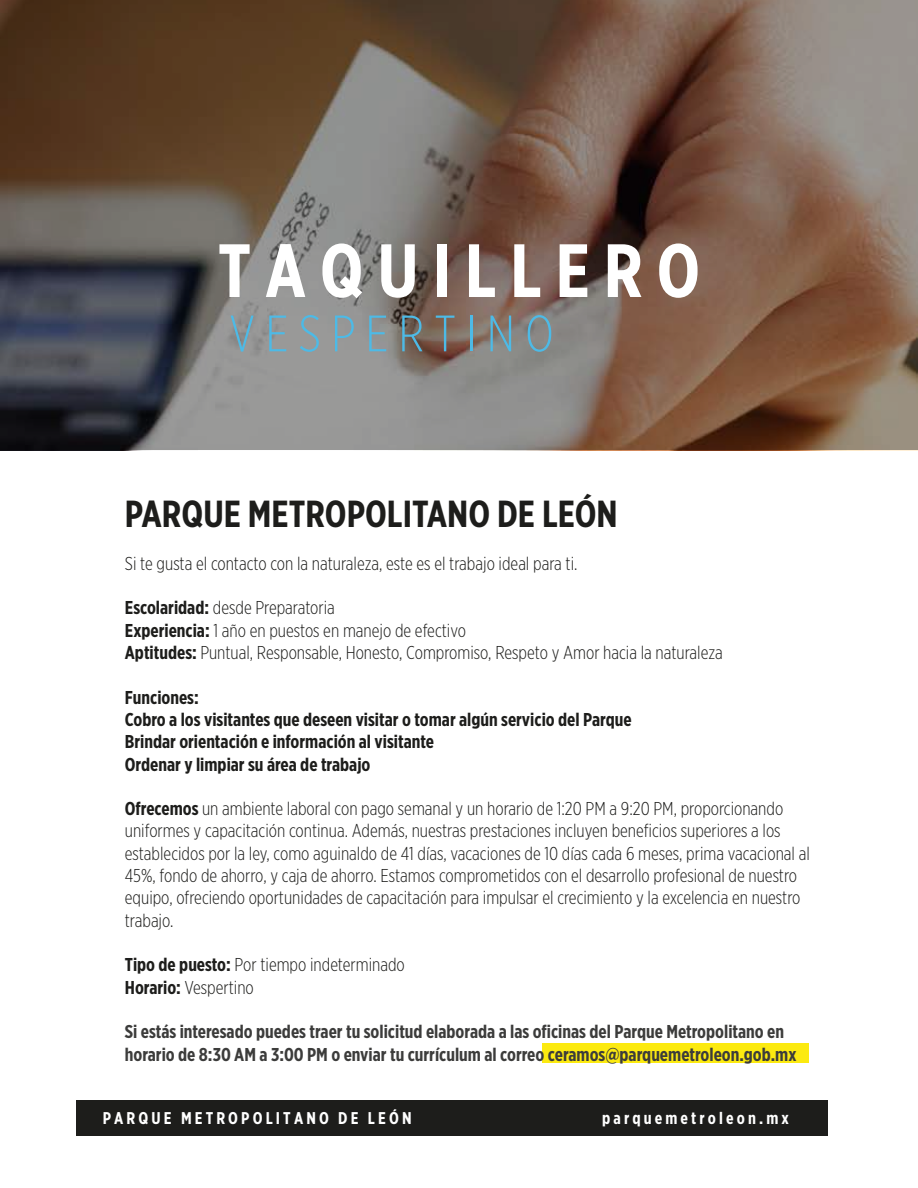
<style>
.page{position:relative;width:918px;height:1188px;background:#fff}
.page>*{position:absolute;margin:0;border:0;box-sizing:border-box;transform-origin:0 0}
.t1{font:700 75.3px "Gotham X Narrow";color:#fff}
.t2{font:300 51.15px "Gotham X Narrow";color:#4dbae6}
.t3{font:700 37.65px "Gotham X Narrow";color:#1d1d1b}
.t4{font:300 18.6px/22.4px "Gotham X Narrow";color:#1d1d1b}
.t5{font:700 18.6px/22.4px "Gotham X Narrow";color:#3c3c3b}
.t6{font:700 18.6px/22.4px "Gotham X Narrow";color:#1d1d1b}
.t7{font:700 16.95px "Gotham X Narrow";color:#fff}
.s1{font-weight:700}
</style>
<div class="page">
<div style="left:542px;top:1043px;width:267px;height:20px;background:#fcea10"></div>
<svg style="left:1px;top:0;width:917px;height:450px"></svg>
<div style="left:76px;top:1101px;width:752px;height:35px;background:#1d1d1b"></div>
<hr style="left:0;top:0;width:1px;height:450px;background:#3c3c3b">
<h1 class="t1" style="left:218px;top:224px;width:484px">T A Q U I L L E R O</h1>
<h2 class="t2" style="left:229px;top:303px;width:326px">V E S P E R T I N O</h2>
<h3 class="t3" style="left:125px;top:491px;width:494px">PARQUE METROPOLITANO DE LEÓN</h3>
<p class="t4" style="left:125px;top:552px;width:454px">Si te gusta el contacto con la naturaleza, este es el trabajo ideal para ti.</p>
<p class="t4" style="left:125px;top:596px;width:599px"><span class="s1">Escolaridad:</span> desde Preparatoria<br><span class="s1">Experiencia:</span> 1 año en puestos en manejo de efectivo<br><span class="s1">Aptitudes:</span> Puntual, Responsable, Honesto, Compromiso, Respeto y Amor hacia la naturaleza</p>
<p class="t6" style="left:125px;top:686px;width:508px">Funciones:<br>Cobro a los visitantes que deseen visitar o tomar algún servicio del Parque Brindar orientación e información al visitante<br>Ordenar y limpiar su área de trabajo</p>
<p class="t4" style="left:125px;top:797px;width:686px"><span class="s1">Ofrecemos</span> un ambiente laboral con pago semanal y un horario de 1:20 PM a 9:20 PM, proporcionando uniformes y capacitación continua. Además, nuestras prestaciones incluyen beneficios superiores a los establecidos por la ley, como aguinaldo de 41 días, vacaciones de 10 días cada 6 meses, prima vacacional al 45%, fondo de ahorro, y caja de ahorro. Estamos comprometidos con el desarrollo profesional de nuestro equipo, ofreciendo oportunidades de capacitación para impulsar el crecimiento y la excelencia en nuestro trabajo.</p>
<p class="t4" style="left:125px;top:953px;width:282px"><span class="s1">Tipo de puesto:</span> Por tiempo indeterminado<br><span class="s1">Horario:</span> Vespertino</p>
<p class="t5" style="left:125px;top:1021px;width:673px">Si estás interesado puedes traer tu solicitud elaborada a las oficinas del Parque Metropolitano en horario de 8:30 AM a 3:00 PM o enviar tu currículum al correo ceramos@parquemetroleon.gob.mx</p>
<p class="t7" style="left:103px;top:1108px;width:310px">P A R Q U E M E T R O P O L I T A N O D E L E Ó N</p>
<p class="t7" style="left:602px;top:1107px;width:188px">p a r q u e m e t r o l e o n . m x</p>
</div>
